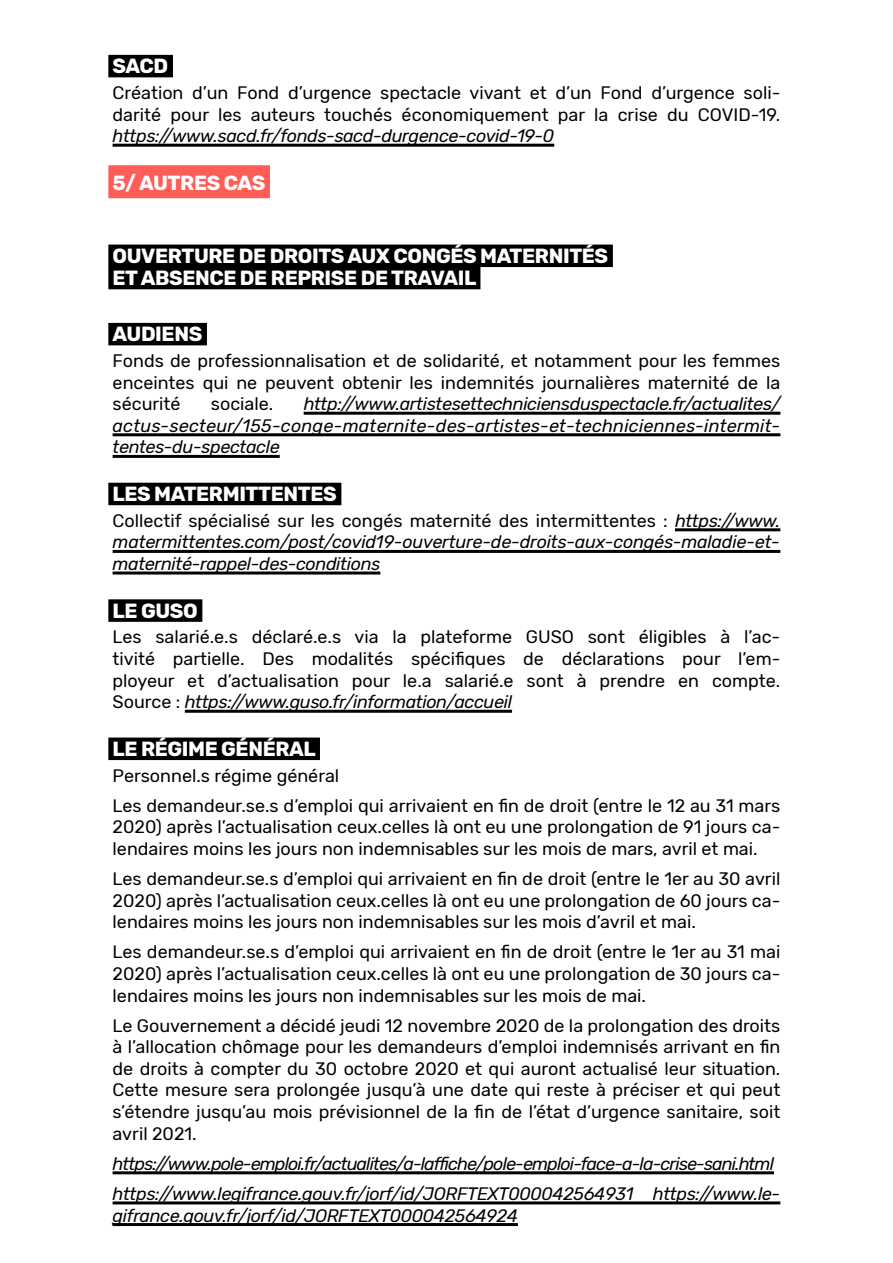
<style>
.page{position:relative;width:893px;height:1263px;background:#fff}
.page>*{position:absolute;margin:0;border:0;box-sizing:border-box;transform-origin:0 0}
.t1{font:700 20.4px "Rubik";letter-spacing:-.02em;color:#fff}
.t2{font:18px/21.6px "Rubik";color:#000;text-align:justify}
.t3{font:italic 18px/21.6px "Rubik";letter-spacing:-.02em;color:#000;text-align:justify}
.t4{font:italic 18px/30.2px "Rubik";letter-spacing:-.05em;color:#000}
.s1{font-style:normal}
.s2{font-style:italic}
</style>
<div class="page">
<div style="left:108px;top:55px;width:65px;height:22px;background:#000"></div>
<hr style="left:113px;top:144px;width:441px;height:3px;background:#000">
<div style="left:108px;top:165px;width:162px;height:33px;background:#ff5d57"></div>
<div style="left:108px;top:245px;width:505px;height:22px;background:#000"></div>
<div style="left:108px;top:267px;width:372px;height:22px;background:#000"></div>
<div style="left:108px;top:323px;width:99px;height:22px;background:#000"></div>
<hr style="left:304px;top:412px;width:476px;height:3px;background:#000">
<hr style="left:113px;top:433px;width:667px;height:3px;background:#000">
<hr style="left:113px;top:455px;width:167px;height:3px;background:#000">
<div style="left:108px;top:483px;width:233px;height:22px;background:#000"></div>
<hr style="left:675px;top:528px;width:105px;height:3px;background:#000">
<hr style="left:113px;top:550px;width:667px;height:3px;background:#000">
<hr style="left:113px;top:571px;width:267px;height:3px;background:#000">
<div style="left:108px;top:599px;width:94px;height:23px;background:#000"></div>
<hr style="left:185px;top:710px;width:327px;height:3px;background:#000">
<div style="left:108px;top:737px;width:212px;height:23px;background:#000"></div>
<hr style="left:113px;top:1171px;width:661px;height:3px;background:#000">
<hr style="left:113px;top:1201px;width:667px;height:3px;background:#000">
<hr style="left:113px;top:1223px;width:405px;height:3px;background:#000">
<p class="t1" style="left:113px;top:54px;width:57px">SACD</p>
<p class="t2" style="left:113px;top:82px;width:669px">Création d’un Fond d’urgence spectacle vivant et d’un Fond d’urgence soli&shy;darité pour les auteurs touchés économiquement par la crise du COVID-19.</p>
<p class="t3" style="left:113px;top:126px;width:443px">https://www.sacd.fr/fonds-sacd-durgence-covid-19-0</p>
<p class="t1" style="left:113px;top:171px;width:154px">5/ AUTRES CAS</p>
<p class="t1" style="left:113px;top:244px;width:29px">OUVERTURE</p>
<p class="t1" style="left:239px;top:244px;width:44px">DE DROITS</p>
<p class="t1" style="left:347px;top:244px;width:16px">AUX</p>
<p class="t1" style="left:393px;top:244px;width:118px">CONGÉS MATER</p>
<p class="t1" style="left:549px;top:244px;width:27px">NITÉS</p>
<p class="t1" style="left:113px;top:266px;width:43px">ET ABSE</p>
<p class="t1" style="left:195px;top:266px;width:89px">NCEDEREPRISE</p>
<p class="t1" style="left:361px;top:266px;width:44px">DE TRAVAIL</p>
<p class="t1" style="left:113px;top:322px;width:91px">AUDIENS</p>
<p class="t2" style="left:113px;top:350px;width:669px">Fonds de professionnalisation et de solidarité, et notamment pour les femmes enceintes qui ne peuvent obtenir les indemnités journalières maternité de la sécurité</p>
<p class="t3" style="left:113px;top:394px;width:669px;text-indent:191px">http://www.artistesettechniciensduspectacle.fr/actualites/ actus-secteur/155-conge-maternite-des-artistes-et-techniciennes-intermit&shy;tentes-du-spectacle</p>
<p class="t1" style="left:113px;top:482px;width:57px">LES MATER</p>
<p class="t1" style="left:223px;top:482px;width:29px">MITTE</p>
<p class="t1" style="left:283px;top:482px;width:28px">NTES</p>
<p class="t3" style="left:113px;top:510px;width:669px"><span class="s1">Collectif spécialisé sur les congés maternité des intermittentes :</span> https://www. matermittentes.com/post/covid19-ouverture-de-droits-aux-congés-maladie-et&shy;maternité-rappel-des-conditions</p>
<p class="t1" style="left:113px;top:598px;width:44px">LE GUSO</p>
<p class="t2" style="left:113px;top:627px;width:669px">Les salarié.e.s déclaré.e.s via la plateforme GUSO sont éligibles à l’ac&shy;tivité partielle. Des modalités spécifiques de déclarations pour l’em&shy;ployeur et d’actualisation pour le.a salarié.e sont à prendre en compte.<br>Source : <span class="s2">https://www.guso.fr/information/accueil</span></p>
<p class="t1" style="left:113px;top:737px;width:164px">LE RÉGIME GÉNÉRAL</p>
<p class="t2" style="left:113px;top:761px;width:669px;line-height:30.2px">Personnel.s régime général<br>Les demandeur.se.s d’emploi qui arrivaient en fin de droit (entre le 12 au 31 mars</p>
<p class="t2" style="left:113px;top:817px;width:669px">2020) après l’actualisation ceux.celles là ont eu une prolongation de 91 jours ca&shy;lendaires moins les jours non indemnisables sur les mois de mars, avril et mai.</p>
<p class="t2" style="left:113px;top:868px;width:669px">Les demandeur.se.s d’emploi qui arrivaient en fin de droit (entre le 1er au 30 avril 2020) après l’actualisation ceux.celles là ont eu une prolongation de 60 jours ca&shy;lendaires moins les jours non indemnisables sur les mois d’avril et mai.</p>
<p class="t2" style="left:113px;top:942px;width:669px">Les demandeur.se.s d’emploi qui arrivaient en fin de droit (entre le 1er au 31 mai 2020) après l’actualisation ceux.celles là ont eu une prolongation de 30 jours ca&shy;lendaires moins les jours non indemnisables sur les mois de mai.</p>
<p class="t2" style="left:113px;top:1015px;width:669px">Le Gouvernement a décidé jeudi 12 novembre 2020 de la prolongation des droits à l’allocation chômage pour les demandeurs d’emploi indemnisés arrivant en fin de droits à compter du 30 octobre 2020 et qui auront actualisé leur situation.<br>Cette mesure sera prolongée jusqu’à une date qui reste à préciser et qui peut s’étendre jusqu’au mois prévisionnel de la fin de l’état d’urgence sanitaire, soit avril 2021.</p>
<p class="t4" style="left:113px;top:1149px;width:669px">https://www.pole-emploi.fr/actualites/a-laffiche/pole-emploi-face-a-la-crise-sani.html https://www.legifrance.gouv.fr/jorf/id/JORFTEXT000042564931 https://www.le-</p>
<p class="t3" style="left:113px;top:1205px;width:407px">gifrance.gouv.fr/jorf/id/JORFTEXT000042564924</p>
<p class="t2" style="left:211px;top:394px;width:64px">sociale.</p>
</div>
